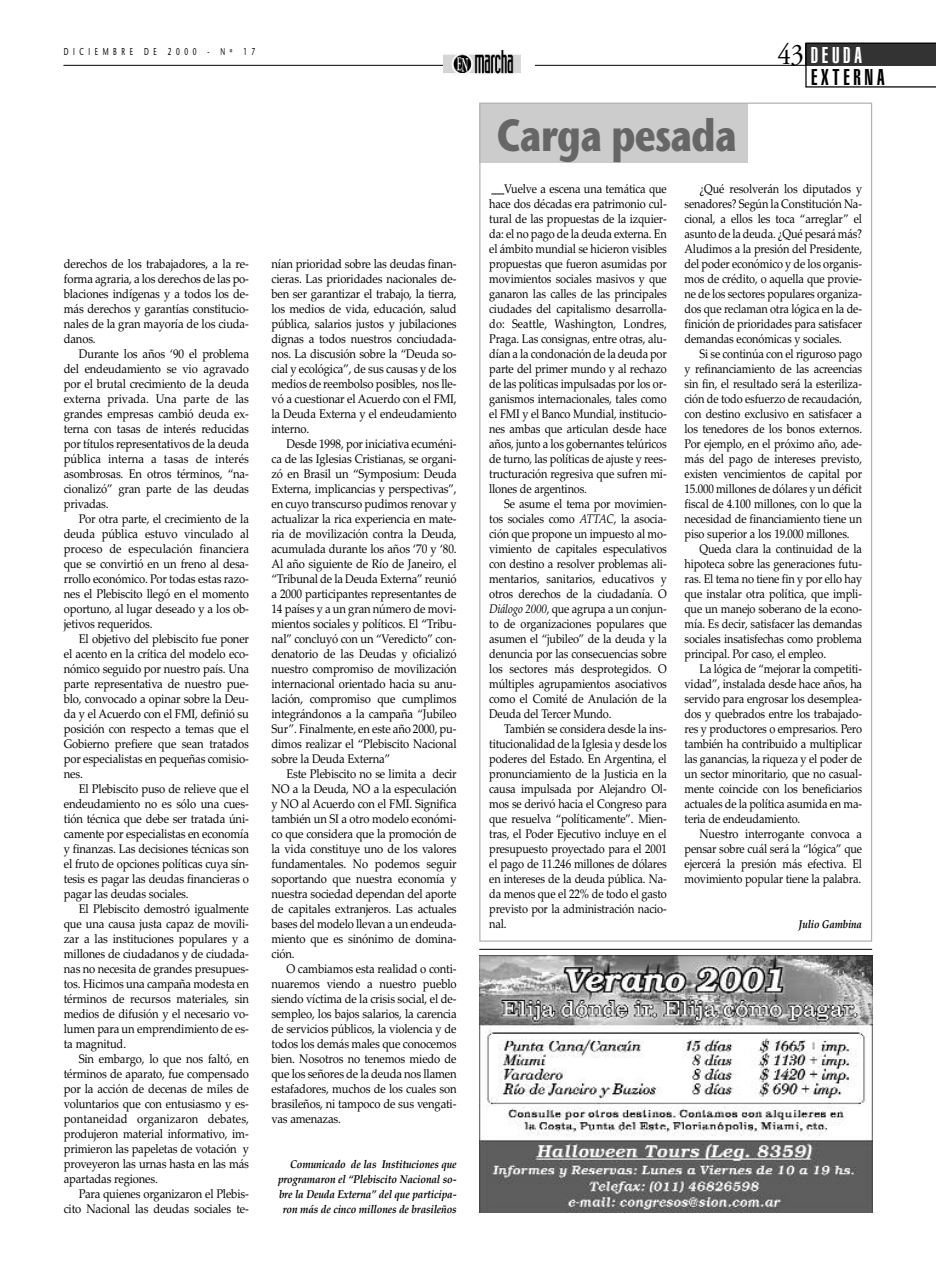
<style>
.page{position:relative;width:936px;height:1276px;background:#fff}
.page>*{position:absolute;margin:0;border:0;box-sizing:border-box;transform-origin:0 0}
.t1{font:45px "Stone Sans ITCTT Bold";letter-spacing:-.025em;color:#666;scale:.8 1}
.t2{font:30px "Adobe Garamond";color:#000;scale:.9 1}
.t3{font:900 extra-condensed 22.5px "Helvetica";letter-spacing:.165em;color:#000}
.t4{font:900 extra-condensed 22.5px "Helvetica";letter-spacing:.165em;color:#fff}
.t5{font:12.5px/15px "Palatino Linotype";letter-spacing:-.015em;color:#000;text-align:justify;scale:.9 1}
.t6{font:12.5px/15px "Palatino Linotype";letter-spacing:-.015em;color:#000;text-align:justify;scale:.88 1}
.t7{font:italic 700 11.25px/15px "Palatino Linotype";letter-spacing:-.015em;color:#000;text-align:right;scale:.9 1}
.t8{font:italic 700 11.25px "Palatino Linotype";letter-spacing:-.015em;color:#000;scale:.88 1}
.t9{font:10px "Stone Sans ITCTT Medium";letter-spacing:.705em;color:#000;scale:.65 1}
.s1{font-style:italic}
</style>
<div class="page">
<div style="left:479px;top:103px;width:269px;height:60px;background:#ccc"></div>
<svg style="left:491px;top:194px;width:13px;height:1px"></svg>
<hr style="left:63px;top:65px;width:872px;height:1px;background:#000">
<div style="left:443px;top:43px;width:91px;height:35px;background:#fff"></div>
<img style="left:443px;top:51px;width:77px;height:23px">
<svg style="left:805px;top:43px;width:130px;height:45px"></svg>
<img style="left:479px;top:955px;width:393px;height:257px">
<hr style="left:479px;top:949px;width:393px;height:1px;background:#000">
<p class="t9" style="left:64px;top:45px;width:296px">DICIEMBRE DE 2000 - Nº 17</p>
<h2 class="t2" style="left:777px;top:36px;width:31px">43</h2>
<h3 class="t4" style="left:810px;top:46px;width:53px">DEUDA</h3>
<h3 class="t3" style="left:811px;top:69px;width:75px">EXTERNA</h3>
<h1 class="t1" style="left:496px;top:107px;width:302px">Carga pesada</h1>
<p class="t5" style="left:64px;top:256px;width:207px">derechos de los trabajadores, a la re&shy;forma agraria, a los derechos de las po&shy;blaciones indígenas y a todos los de&shy;más derechos y garantías constitucio&shy;nales de la gran mayoría de los ciuda&shy;danos.</p>
<p class="t5" style="left:64px;top:346px;width:207px;text-indent:15px">Durante los años ‘90 el problema del endeudamiento se vio agravado por el brutal crecimiento de la deuda externa privada. Una parte de las grandes empresas cambió deuda ex&shy;terna con tasas de interés reducidas por títulos representativos de la deuda pública interna a tasas de interés asombrosas. En otros términos, “na&shy;cionalizó” gran parte de las deudas privadas.</p>
<p class="t5" style="left:64px;top:511px;width:207px;text-indent:15px">Por otra parte, el crecimiento de la deuda pública estuvo vinculado al proceso de especulación financiera que se convirtió en un freno al desa&shy;rrollo económico. Por todas estas razo&shy;nes el Plebiscito llegó en el momento oportuno, al lugar deseado y a los ob&shy;jetivos requeridos.</p>
<p class="t5" style="left:64px;top:631px;width:207px;text-indent:15px">El objetivo del plebiscito fue poner el acento en la crítica del modelo eco&shy;nómico seguido por nuestro país. Una parte representativa de nuestro pue&shy;blo, convocado a opinar sobre la Deu&shy;da y el Acuerdo con el FMI, definió su posición con respecto a temas que el Gobierno prefiere que sean tratados por especialistas en pequeñas comisio&shy;nes.</p>
<p class="t5" style="left:64px;top:781px;width:207px;text-indent:15px">El Plebiscito puso de relieve que el endeudamiento no es sólo una cues&shy;tión técnica que debe ser tratada úni&shy;camente por especialistas en economía y finanzas. Las decisiones técnicas son el fruto de opciones políticas cuya sín&shy;tesis es pagar las deudas financieras o pagar las deudas sociales.</p>
<p class="t5" style="left:64px;top:901px;width:207px;text-indent:15px">El Plebiscito demostró igualmente que una causa justa capaz de movili&shy;zar a las instituciones populares y a millones de ciudadanos y de ciudada&shy;nas no necesita de grandes presupues&shy;tos. Hicimos una campaña modesta en términos de recursos materiales, sin medios de difusión y el necesario vo&shy;lumen para un emprendimiento de es&shy;ta magnitud.</p>
<p class="t5" style="left:64px;top:1051px;width:207px;text-indent:15px">Sin embargo, lo que nos faltó, en términos de aparato, fue compensado por la acción de decenas de miles de voluntarios que con entusiasmo y es&shy;pontaneidad organizaron debates, produjeron material informativo, im&shy;primieron las papeletas de votación y proveyeron las urnas hasta en las más apartadas regiones.</p>
<p class="t5" style="left:64px;top:1186px;width:207px;text-align:right">Para quienes organizaron el Plebis&shy;cito Nacional las deudas sociales te-</p>
<p class="t5" style="left:271px;top:256px;width:207px">nían prioridad sobre las deudas finan&shy;cieras. Las prioridades nacionales de&shy;ben ser garantizar el trabajo, la tierra, los medios de vida, educación, salud pública, salarios justos y jubilaciones dignas a todos nuestros conciudada&shy;nos. La discusión sobre la “Deuda so&shy;cial y ecológica”, de sus causas y de los medios de reembolso posibles, nos lle&shy;vó a cuestionar el Acuerdo con el FMI, la Deuda Externa y el endeudamiento interno.</p>
<p class="t5" style="left:271px;top:436px;width:207px;text-indent:15px">Desde 1998, por iniciativa ecuméni&shy;ca de las Iglesias Cristianas, se organi&shy;zó en Brasil un “Symposium: Deuda Externa, implicancias y perspectivas”, en cuyo transcurso pudimos renovar y actualizar la rica experiencia en mate&shy;ria de movilización contra la Deuda, acumulada durante los años ‘70 y ‘80.<br>Al año siguiente de Río de Janeiro, el “Tribunal de la Deuda Externa” reunió a 2000 participantes representantes de 14 países y a un gran número de movi&shy;mientos sociales y políticos. El “Tribu&shy;nal” concluyó con un “Veredicto” con&shy;denatorio de las Deudas y oficializó nuestro compromiso de movilización internacional orientado hacia su anu&shy;lación, compromiso que cumplimos integrándonos a la campaña “Jubileo Sur”. Finalmente, en este año 2000, pu&shy;dimos realizar el “Plebiscito Nacional sobre la Deuda Externa”</p>
<p class="t5" style="left:271px;top:766px;width:207px;text-indent:15px">Este Plebiscito no se limita a decir NO a la Deuda, NO a la especulación y NO al Acuerdo con el FMI. Significa también un SI a otro modelo económi&shy;co que considera que la promoción de la vida constituye uno de los valores fundamentales. No podemos seguir soportando que nuestra economía y nuestra sociedad dependan del aporte de capitales extranjeros. Las actuales bases del modelo llevan a un endeuda&shy;miento que es sinónimo de domina&shy;ción.</p>
<p class="t5" style="left:271px;top:961px;width:207px;text-indent:15px">O cambiamos esta realidad o conti&shy;nuaremos viendo a nuestro pueblo siendo víctima de la crisis social, el de&shy;sempleo, los bajos salarios, la carencia de servicios públicos, la violencia y de todos los demás males que conocemos bien. Nosotros no tenemos miedo de que los señores de la deuda nos llamen estafadores, muchos de los cuales son brasileños, ni tampoco de sus vengati&shy;vas amenazas.</p>
<p class="t7" style="left:278px;top:1156px;width:200px">Comunicado de las Instituciones que programaron el “Plebiscito Nacional so&shy;bre la Deuda Externa” del que participa&shy;ron más de cinco millones de brasileños</p>
<p class="t6" style="left:489px;top:181px;width:203px;text-indent:15px">Vuelve a escena una temática que hace dos décadas era patrimonio cul&shy;tural de las propuestas de la izquier&shy;da: el no pago de la deuda externa. En el ámbito mundial se hicieron visibles propuestas que fueron asumidas por movimientos sociales masivos y que ganaron las calles de las principales ciudades del capitalismo desarrolla&shy;do: Seattle, Washington, Londres, Praga. Las consignas, entre otras, alu&shy;dían a la condonación de la deuda por parte del primer mundo y al rechazo de las políticas impulsadas por los or&shy;ganismos internacionales, tales como el FMI y el Banco Mundial, institucio&shy;nes ambas que articulan desde hace años, junto a los gobernantes telúricos de turno, las políticas de ajuste y rees&shy;tructuración regresiva que sufren mi&shy;llones de argentinos.</p>
<p class="t6" style="left:489px;top:496px;width:203px;text-indent:15px">Se asume el tema por movimien&shy;tos sociales como <span class="s1">ATTAC</span>, la asocia&shy;ción que propone un impuesto al mo&shy;vimiento de capitales especulativos con destino a resolver problemas ali&shy;mentarios, sanitarios, educativos y otros derechos de la ciudadanía. O <span class="s1">Diálogo 2000</span>, que agrupa a un conjun&shy;to de organizaciones populares que asumen el “jubileo” de la deuda y la denuncia por las consecuencias sobre los sectores más desprotegidos. O múltiples agrupamientos asociativos como el Comité de Anulación de la Deuda del Tercer Mundo.</p>
<p class="t6" style="left:489px;top:721px;width:203px;text-indent:15px">También se considera desde la ins&shy;titucionalidad de la Iglesia y desde los poderes del Estado. En Argentina, el pronunciamiento de la Justicia en la causa impulsada por Alejandro Ol&shy;mos se derivó hacia el Congreso para que resuelva “políticamente”. Mien&shy;tras, el Poder Ejecutivo incluye en el presupuesto proyectado para el 2001 el pago de 11.246 millones de dólares en intereses de la deuda pública. Na&shy;da menos que el 22% de todo el gasto previsto por la administración nacio&shy;nal.</p>
<p class="t6" style="left:684px;top:181px;width:203px;text-indent:15px">¿Qué resolverán los diputados y senadores? Según la Constitución Na&shy;cional, a ellos les toca “arreglar” el asunto de la deuda. ¿Qué pesará más?<br>Aludimos a la presión del Presidente, del poder económico y de los organis&shy;mos de crédito, o aquella que provie&shy;ne de los sectores populares organiza&shy;dos que reclaman otra lógica en la de&shy;finición de prioridades para satisfacer demandas económicas y sociales.</p>
<p class="t6" style="left:684px;top:346px;width:203px;text-indent:15px">Si se continúa con el riguroso pago y refinanciamiento de las acreencias sin fin, el resultado será la esteriliza&shy;ción de todo esfuerzo de recaudación, con destino exclusivo en satisfacer a los tenedores de los bonos externos.<br>Por ejemplo, en el próximo año, ade&shy;más del pago de intereses previsto, existen vencimientos de capital por 15.000 millones de dólares y un déficit fiscal de 4.100 millones, con lo que la necesidad de financiamiento tiene un piso superior a los 19.000 millones.</p>
<p class="t6" style="left:684px;top:541px;width:203px;text-indent:15px">Queda clara la continuidad de la hipoteca sobre las generaciones futu&shy;ras. El tema no tiene fin y por ello hay que instalar otra política, que impli&shy;que un manejo soberano de la econo&shy;mía. Es decir, satisfacer las demandas sociales insatisfechas como problema principal. Por caso, el empleo.</p>
<p class="t6" style="left:684px;top:661px;width:203px;text-indent:15px">La lógica de “mejorar la competiti&shy;vidad”, instalada desde hace años, ha servido para engrosar los desemplea&shy;dos y quebrados entre los trabajado&shy;res y productores o empresarios. Pero también ha contribuido a multiplicar las ganancias, la riqueza y el poder de un sector minoritario, que no casual&shy;mente coincide con los beneficiarios actuales de la política asumida en ma&shy;teria de endeudamiento.</p>
<p class="t6" style="left:684px;top:826px;width:203px;text-indent:15px">Nuestro interrogante convoca a pensar sobre cuál será la “lógica” que ejercerá la presión más efectiva. El movimiento popular tiene la palabra.</p>
<p class="t8" style="left:798px;top:917px;width:74px">Julio Gambina</p>
</div>
